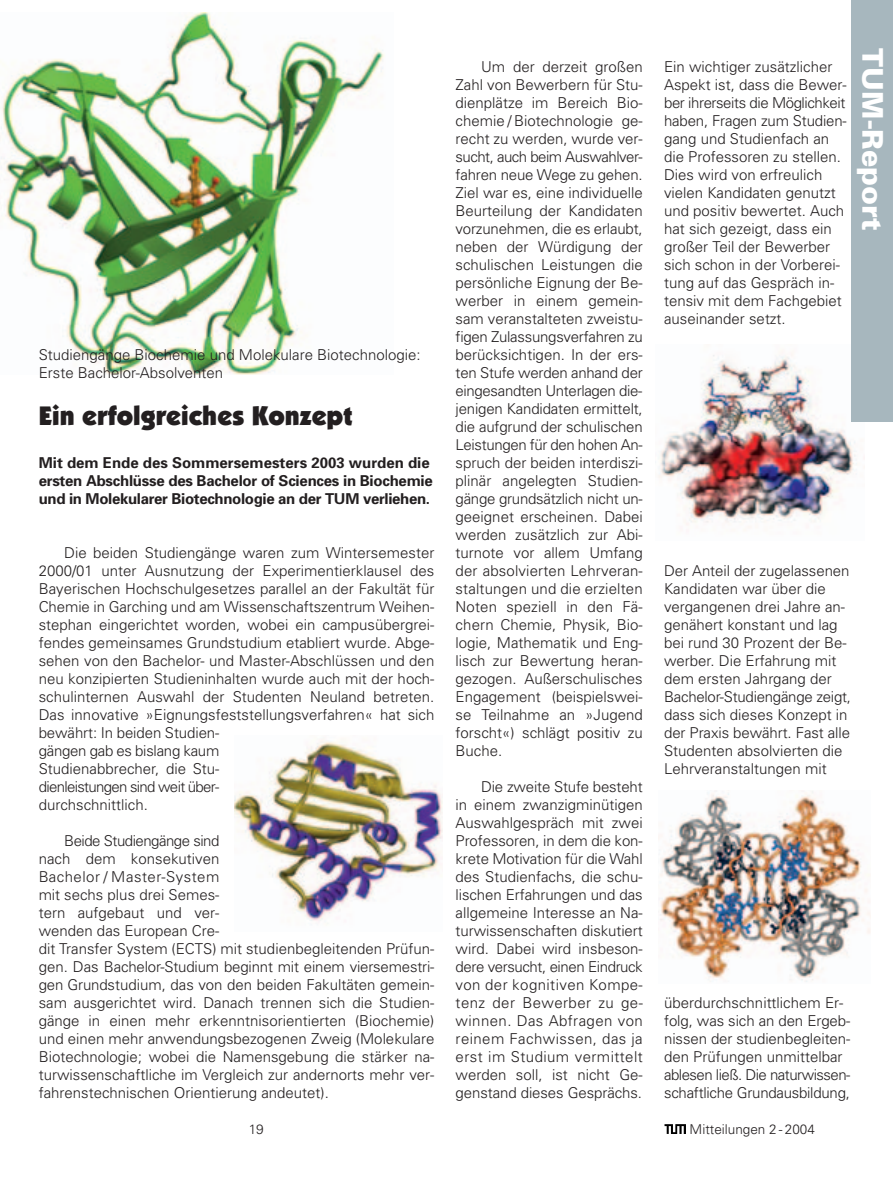
<style>
.page{position:relative;width:893px;height:1190px;background:#fff}
.page>*{position:absolute;margin:0;border:0;box-sizing:border-box;transform-origin:0 0}
.t1{font:900 28.5px "Univers";color:#fff}
.t2{font:900 27px "Itc Kabel";color:#231f20}
.t3{font:300 15px/18px "Univers";color:#231f20}
.t4{font:700 15px/18px "Univers";letter-spacing:-.015em;color:#231f20}
.t5{font:300 13.5px "Univers";color:#231f20}
</style>
<div class="page">
<img style="left:1px;top:13px;width:383px;height:361px">
<svg style="left:664px;top:1124px;width:22px;height:10px"></svg>
<img style="left:234px;top:739px;width:209px;height:183px">
<img style="left:658px;top:353px;width:206px;height:175px">
<div style="left:851px;top:0;width:41px;height:421px;background:#a7b7be"></div>
<img style="left:658px;top:791px;width:212px;height:191px">
<p class="t3" style="left:39px;top:347px;width:383px">Studiengänge Biochemie und Molekulare Biotechnologie:<br>Erste Bachelor-Absolventen</p>
<h2 class="t2" style="left:39px;top:405px;width:315px">Ein erfolgreiches Konzept</h2>
<p class="t4" style="left:39px;top:455px;width:395px">Mit dem Ende des Sommersemesters 2003 wurden die ersten Abschlüsse des Bachelor of Sciences in Biochemie und in Molekularer Biotechnologie an der TUM verliehen.</p>
<p class="t3" style="left:39px;top:545px;width:397px;text-indent:26px">Die beiden Studiengänge waren zum Wintersemester 2000/01 unter Ausnutzung der Experimentierklausel des Bayerischen Hochschulgesetzes parallel an der Fakultät für Chemie in Garching und am Wissenschaftszentrum Weihen&shy;stephan eingerichtet worden, wobei ein campusübergrei&shy;fendes gemeinsames Grundstudium etabliert wurde. Abge&shy;sehen von den Bachelor- und Master-Abschlüssen und den neu konzipierten Studieninhalten wurde auch mit der hoch&shy;schulinternen Auswahl der Studenten Neuland betreten.<br>Das innovative »Eignungsfeststellungsverfahren« hat sich bewährt: In beiden Studien-<br>gängen gab es bislang kaum<br>Studienabbrecher, die Stu-<br>dienleistungen sind weit über-<br>durchschnittlich.</p>
<p class="t3" style="left:39px;top:833px;width:397px;text-indent:26px">Beide Studiengänge sind<br>nach dem konsekutiven<br>Bachelor / Master-System<br>mit sechs plus drei Semes-<br>tern aufgebaut und ver-<br>wenden das European Cre-<br>dit Transfer System (ECTS) mit studienbegleitenden Prüfun&shy;gen. Das Bachelor-Studium beginnt mit einem viersemestri&shy;gen Grundstudium, das von den beiden Fakultäten gemein&shy;sam ausgerichtet wird. Danach trennen sich die Studien&shy;gänge in einen mehr erkenntnisorientierten (Biochemie) und einen mehr anwendungsbezogenen Zweig (Molekulare Biotechnologie; wobei die Namensgebung die stärker na&shy;turwissenschaftliche im Vergleich zur andernorts mehr ver&shy;fahrenstechnischen Orientierung andeutet).</p>
<p class="t5" style="left:249px;top:1124px;width:17px">19</p>
<p class="t3" style="left:455px;top:59px;width:189px;text-align:justify;text-indent:26px">Um der derzeit großen Zahl von Bewerbern für Stu&shy;dienplätze im Bereich Bio&shy;chemie / Biotechnologie ge&shy;recht zu werden, wurde ver&shy;sucht, auch beim Auswahlver&shy;fahren neue Wege zu gehen.<br>Ziel war es, eine individuelle Beurteilung der Kandidaten vorzunehmen, die es erlaubt, neben der Würdigung der schulischen Leistungen die persönliche Eignung der Be&shy;werber in einem gemein&shy;sam veranstalteten zweistu&shy;figen Zulassungsverfahren zu berücksichtigen. In der ers&shy;ten Stufe werden anhand der eingesandten Unterlagen die&shy;jenigen Kandidaten ermittelt, die aufgrund der schulischen Leistungen für den hohen An&shy;spruch der beiden interdiszi&shy;plinär angelegten Studien&shy;gänge grundsätzlich nicht un&shy;geeignet erscheinen. Dabei werden zusätzlich zur Abi&shy;turnote vor allem Umfang der absolvierten Lehrveran&shy;staltungen und die erzielten Noten speziell in den Fä&shy;chern Chemie, Physik, Bio&shy;logie, Mathematik und Eng&shy;lisch zur Bewertung heran&shy;gezogen. Außerschulisches Engagement (beispielswei&shy;se Teilnahme an »Jugend forscht«) schlägt positiv zu Buche.</p>
<p class="t3" style="left:455px;top:779px;width:189px;text-align:justify;text-indent:26px">Die zweite Stufe besteht in einem zwanzigminütigen Auswahlgespräch mit zwei Professoren, in dem die kon&shy;krete Motivation für die Wahl des Studienfachs, die schu&shy;lischen Erfahrungen und das allgemeine Interesse an Na&shy;turwissenschaften diskutiert wird. Dabei wird insbeson&shy;dere versucht, einen Eindruck von der kognitiven Kompe&shy;tenz der Bewerber zu ge&shy;winnen. Das Abfragen von reinem Fachwissen, das ja erst im Studium vermittelt werden soll, ist nicht Ge&shy;genstand dieses Gesprächs.</p>
<p class="t3" style="left:664px;top:59px;width:184px">Ein wichtiger zusätzlicher<br>Aspekt ist, dass die Bewer&shy;ber ihrerseits die Möglichkeit haben, Fragen zum Studien&shy;gang und Studienfach an die Professoren zu stellen.<br>Dies wird von erfreulich vielen Kandidaten genutzt und positiv bewertet. Auch hat sich gezeigt, dass ein großer Teil der Bewerber sich schon in der Vorberei&shy;tung auf das Gespräch in&shy;tensiv mit dem Fachgebiet auseinander setzt.</p>
<h1 class="t1" style="left:882px;top:48px;width:184px;rotate:90deg">TUM-Report</h1>
<p class="t3" style="left:664px;top:563px;width:188px">Der Anteil der zugelassenen<br>Kandidaten war über die vergangenen drei Jahre an&shy;genähert konstant und lag bei rund 30 Prozent der Be&shy;werber. Die Erfahrung mit dem ersten Jahrgang der<br>Bachelor-Studiengänge zeigt, dass sich dieses Konzept in der Praxis bewährt. Fast alle<br>Studenten absolvierten die<br>Lehrveranstaltungen mit</p>
<p class="t3" style="left:664px;top:995px;width:188px">überdurchschnittlichem Er&shy;folg, was sich an den Ergeb&shy;nissen der studienbegleiten&shy;den Prüfungen unmittelbar ablesen ließ. Die naturwissen&shy;schaftliche Grundausbildung,</p>
<p class="t5" style="left:689px;top:1124px;width:127px">Mitteilungen 2 - 2004</p>
</div>
